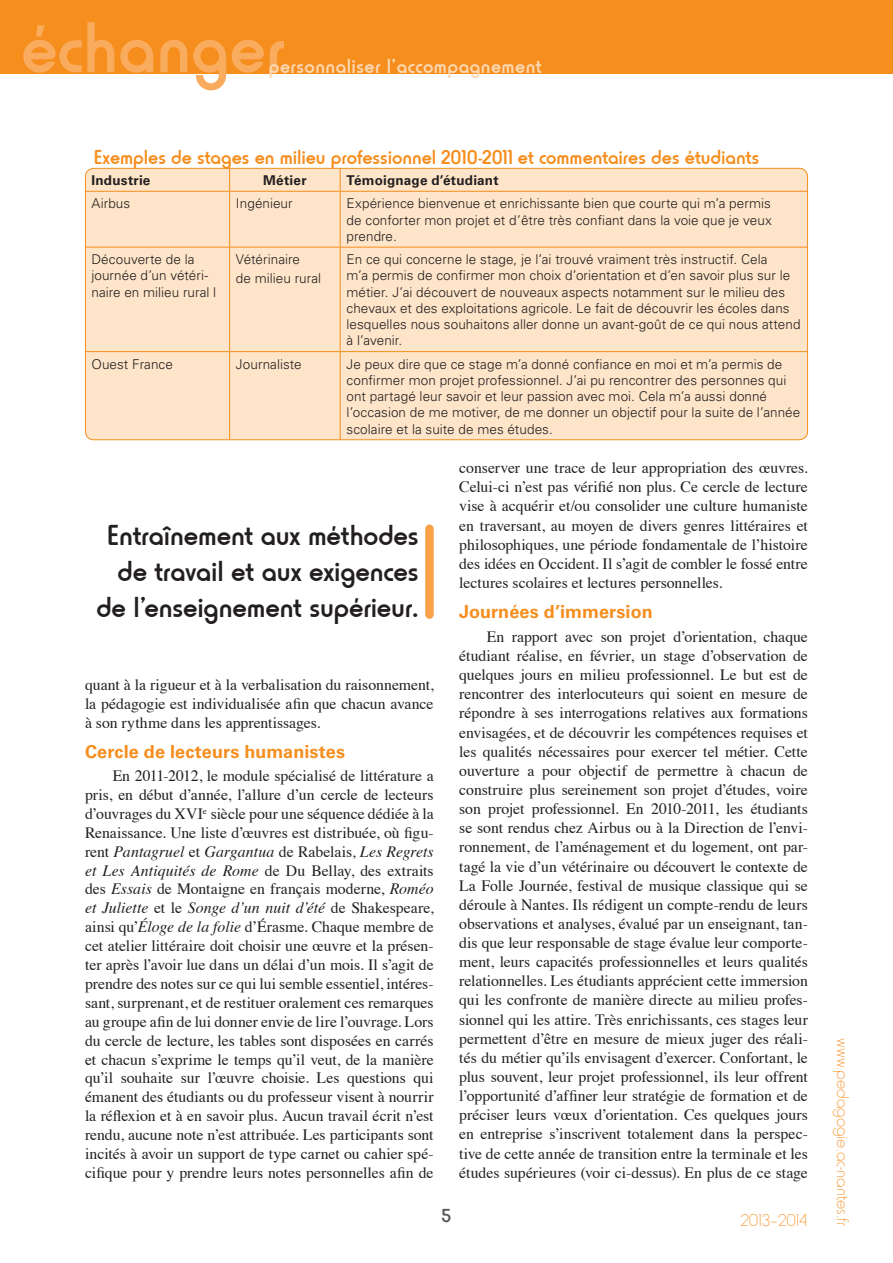
<style>
.page{position:relative;width:893px;height:1263px;background:#fff}
.page>*{position:absolute;margin:0;border:0;box-sizing:border-box;transform-origin:0 0}
.t1{font:500 75px "Horatio D";color:#faac5e}
.t2{font:500 30px/36px "Horatio D";letter-spacing:-.005em;color:#231f20;text-align:right}
.t3{font:500 21px "Horatio D";letter-spacing:-.005em;color:#f68e1e}
.t4{font:500 21px "Horatio D";letter-spacing:.02em;color:#fdd8b2}
.t5{font:500 19.5px "Horatio D";color:#57585a}
.t6{font:700 18px "Univers";letter-spacing:.005em;color:#f68e1e}
.t7{font:18px "Horatio D Ligh";color:#f68e1e}
.t8{font:15.75px/19.2px "Times";letter-spacing:-.005em;color:#231f20;text-align:justify}
.t9{font:300 13.5px/16.2px "Univers";letter-spacing:.005em;color:#231f20}
.t10{font:700 13.5px "Univers";letter-spacing:.015em;color:#231f20}
.s1{font-style:italic}
</style>
<div class="page">
<div style="left:0;top:0;width:893px;height:74px;background:#f68e1e"></div>
<div style="left:85px;top:168px;width:722px;height:272px;background:#fee5c9;border-radius:9px"></div>
<svg style="left:229px;top:168px;width:1px;height:23px"></svg>
<svg style="left:340px;top:168px;width:1px;height:23px"></svg>
<hr style="left:85px;top:191px;width:145px;height:1px;background:#f68e1e">
<hr style="left:230px;top:191px;width:110px;height:1px;background:#f68e1e">
<hr style="left:229px;top:192px;width:1px;height:55px;background:#f68e1e">
<hr style="left:340px;top:191px;width:468px;height:1px;background:#f68e1e">
<hr style="left:340px;top:192px;width:1px;height:55px;background:#f68e1e">
<hr style="left:85px;top:247px;width:145px;height:1px;background:#f68e1e">
<hr style="left:230px;top:247px;width:110px;height:1px;background:#f68e1e">
<hr style="left:229px;top:247px;width:1px;height:104px;background:#f68e1e">
<hr style="left:340px;top:247px;width:468px;height:1px;background:#f68e1e">
<hr style="left:340px;top:247px;width:1px;height:104px;background:#f68e1e">
<hr style="left:85px;top:351px;width:145px;height:1px;background:#f68e1e">
<hr style="left:230px;top:351px;width:110px;height:1px;background:#f68e1e">
<hr style="left:229px;top:352px;width:1px;height:88px;background:#f68e1e">
<hr style="left:340px;top:351px;width:468px;height:1px;background:#f68e1e">
<hr style="left:340px;top:352px;width:1px;height:88px;background:#f68e1e">
<div style="left:425px;top:529px;width:9px;height:86px;background:#f9a249"></div>
<h1 class="t1" style="left:21px;top:5px;width:266px">échanger</h1>
<h3 class="t4" style="left:269px;top:54px;width:274px">personnaliser l’accompagnement</h3>
<h3 class="t3" style="left:94px;top:145px;width:667px">Exemples de stages en milieu professionnel 2010-2011 et commentaires des étudiants</h3>
<p class="t10" style="left:91px;top:172px;width:61px">Industrie</p>
<p class="t10" style="left:263px;top:172px;width:45px">Métier</p>
<p class="t10" style="left:347px;top:172px;width:154px">Témoignage d’étudiant</p>
<p class="t9" style="left:91px;top:195px;width:40px">Airbus</p>
<p class="t9" style="left:236px;top:195px;width:58px">Ingénieur</p>
<p class="t9" style="left:347px;top:195px;width:427px;text-align:justify">Expérience bienvenue et enrichissante bien que courte qui m’a permis de conforter mon projet et d’être très confiant dans la voie que je veux prendre.</p>
<p class="t9" style="left:91px;top:251px;width:126px">Découverte de la journée d’un vétéri&shy;naire en milieu rural l</p>
<p class="t9" style="left:236px;top:250px;width:87px;line-height:18.3px">Vétérinaire<br>de milieu rural</p>
<p class="t9" style="left:347px;top:251px;width:456px">En ce qui concerne le stage, je l’ai trouvé vraiment très instructif. Cela<br>m’a permis de confirmer mon choix d’orientation et d’en savoir plus sur le métier. J’ai découvert de nouveaux aspects notamment sur le milieu des chevaux et des exploitations agricole. Le fait de découvrir les écoles dans lesquelles nous souhaitons aller donne un avant-goût de ce qui nous attend à l’avenir.</p>
<p class="t9" style="left:91px;top:356px;width:83px">Ouest France</p>
<p class="t9" style="left:236px;top:356px;width:67px">Journaliste</p>
<p class="t9" style="left:347px;top:356px;width:455px">Je peux dire que ce stage m’a donné confiance en moi et m’a permis de confirmer mon projet professionnel. J’ai pu rencontrer des personnes qui ont partagé leur savoir et leur passion avec moi. Cela m’a aussi donné l’occasion de me motiver, de me donner un objectif pour la suite de l’année scolaire et la suite de mes études.</p>
<h2 class="t2" style="left:96px;top:518px;width:324px">Entraînement aux méthodes de travail et aux exigences de l’enseignement supérieur.</h2>
<p class="t8" style="left:85px;top:674px;width:350px">quant à la rigueur et à la verbalisation du raisonnement, la pédagogie est individualisée afin que chacun avance à son rythme dans les apprentissages.</p>
<p class="t6" style="left:85px;top:741px;width:261px">Cercle de lecteurs humanistes</p>
<p class="t8" style="left:85px;top:765px;width:350px;text-indent:28px">En 2011-2012, le module spécialisé de littérature a pris, en début d’année, l’allure d’un cercle de lecteurs d’ouvrages du XVI<sup>e</sup> siècle pour une séquence dédiée à la Renaissance. Une liste d’œuvres est distribuée, où figu&shy;rent <span class="s1">Pantagruel</span> et <span class="s1">Gargantua</span> de Rabelais, <span class="s1">Les Regrets et Les Antiquités de Rome</span> de Du Bellay, des extraits des <span class="s1">Essais</span> de Montaigne en français moderne, <span class="s1">Roméo et Juliette</span> et le <span class="s1">Songe d’un nuit d’été</span> de Shakespeare, ainsi qu’<span class="s1">Éloge de la folie</span> d’Érasme. Chaque membre de cet atelier littéraire doit choisir une œuvre et la présen&shy;ter après l’avoir lue dans un délai d’un mois. Il s’agit de prendre des notes sur ce qui lui semble essentiel, intéres&shy;sant, surprenant, et de restituer oralement ces remarques au groupe afin de lui donner envie de lire l’ouvrage. Lors du cercle de lecture, les tables sont disposées en carrés et chacun s’exprime le temps qu’il veut, de la manière qu’il souhaite sur l’œuvre choisie. Les questions qui émanent des étudiants ou du professeur visent à nourrir la réflexion et à en savoir plus. Aucun travail écrit n’est rendu, aucune note n’est attribuée. Les participants sont incités à avoir un support de type carnet ou cahier spé&shy;cifique pour y prendre leurs notes personnelles afin de</p>
<p class="t8" style="left:459px;top:457px;width:350px">conserver une trace de leur appropriation des œuvres.<br>Celui-ci n’est pas vérifié non plus. Ce cercle de lecture vise à acquérir et/ou consolider une culture humaniste en traversant, au moyen de divers genres littéraires et philosophiques, une période fondamentale de l’histoire des idées en Occident. Il s’agit de combler le fossé entre lectures scolaires et lectures personnelles.</p>
<p class="t6" style="left:459px;top:601px;width:195px">Journées d’immersion</p>
<p class="t8" style="left:459px;top:626px;width:350px;text-indent:28px">En rapport avec son projet d’orientation, chaque étudiant réalise, en février, un stage d’observation de quelques jours en milieu professionnel. Le but est de rencontrer des interlocuteurs qui soient en mesure de répondre à ses interrogations relatives aux formations envisagées, et de découvrir les compétences requises et les qualités nécessaires pour exercer tel métier. Cette ouverture a pour objectif de permettre à chacun de construire plus sereinement son projet d’études, voire son projet professionnel. En 2010-2011, les étudiants se sont rendus chez Airbus ou à la Direction de l’envi&shy;ronnement, de l’aménagement et du logement, ont par&shy;tagé la vie d’un vétérinaire ou découvert le contexte de La Folle Journée, festival de musique classique qui se déroule à Nantes. Ils rédigent un compte-rendu de leurs observations et analyses, évalué par un enseignant, tan&shy;dis que leur responsable de stage évalue leur comporte&shy;ment, leurs capacités professionnelles et leurs qualités relationnelles. Les étudiants apprécient cette immersion qui les confronte de manière directe au milieu profes&shy;sionnel qui les attire. Très enrichissants, ces stages leur permettent d’être en mesure de mieux juger des réali&shy;tés du métier qu’ils envisagent d’exercer. Confortant, le plus souvent, leur projet professionnel, ils leur offrent l’opportunité d’affiner leur stratégie de formation et de préciser leurs vœux d’orientation. Ces quelques jours en entreprise s’inscrivent totalement dans la perspec&shy;tive de cette année de transition entre la terminale et les études supérieures (voir ci-dessus). En plus de ce stage</p>
<p class="t5" style="left:442px;top:1205px;width:11px">5</p>
<p class="t7" style="left:741px;top:1210px;width:69px">2013–2014</p>
<p class="t7" style="left:853px;top:1038px;width:189px;rotate:90deg">www.pedagogie.ac-nantes.fr</p>
</div>
